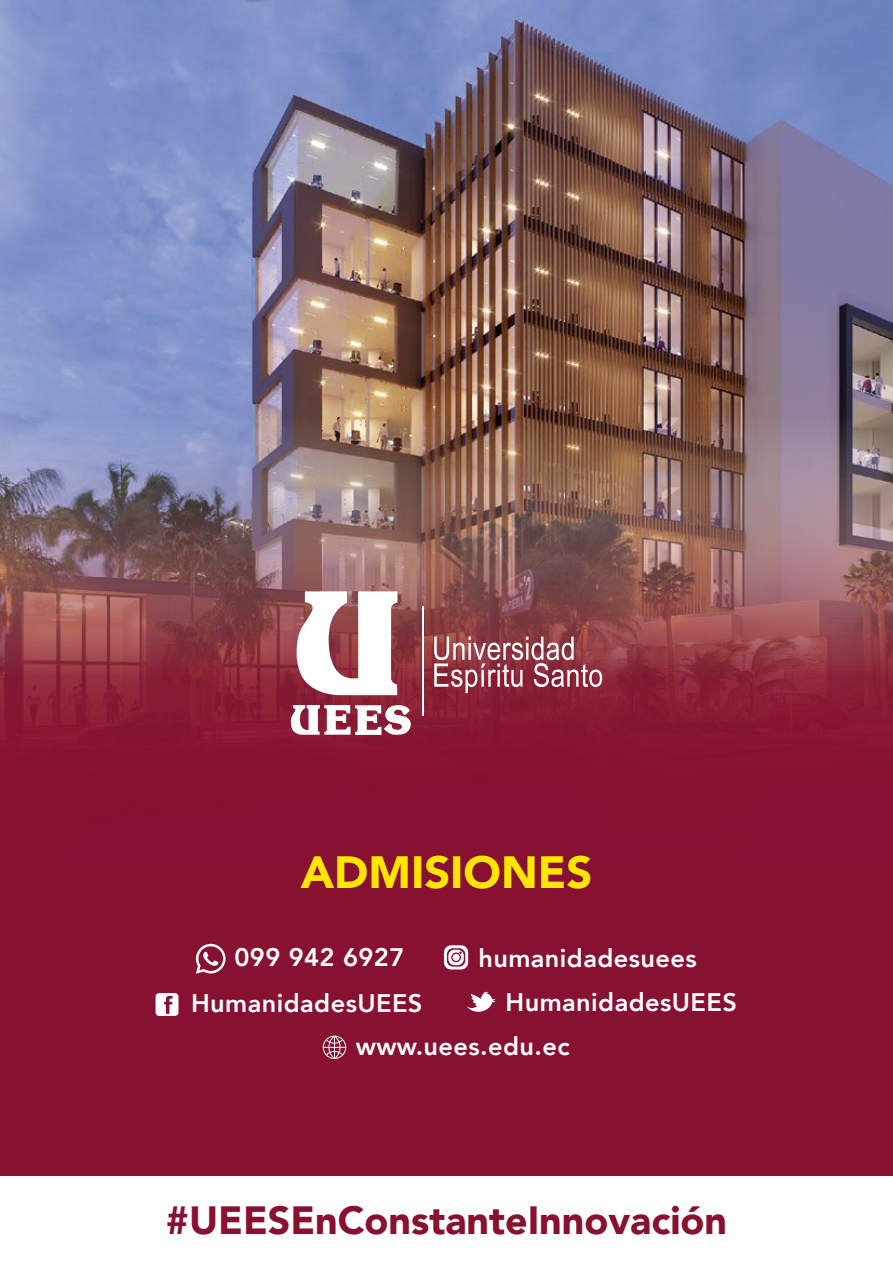
<style>
.page{position:relative;width:893px;height:1263px;background:#fff}
.page>*{position:absolute;margin:0;border:0;box-sizing:border-box;transform-origin:0 0}
.t1{font:900 45.15px "Avenir";color:#ffe500}
.t2{font:900 39.3px "Avenir";color:#87112e}
.t3{font:800 25.35px "Avenir";letter-spacing:.015em;color:#fff}
</style>
<div class="page">
<img style="left:0;top:0;width:893px;height:418px">
<img style="left:0;top:418px;width:893px;height:757px">
<hr style="left:422px;top:607px;width:2px;height:109px;background:#fff">
<svg style="left:292px;top:591px;width:105px;height:104px"></svg>
<svg style="left:290px;top:703px;width:122px;height:32px"></svg>
<svg style="left:434px;top:637px;width:168px;height:56px"></svg>
<svg style="left:323px;top:1035px;width:23px;height:24px"></svg>
<svg style="left:444px;top:945px;width:24px;height:24px"></svg>
<svg style="left:196px;top:944px;width:30px;height:30px"></svg>
<svg style="left:156px;top:993px;width:22px;height:23px"></svg>
<svg style="left:466px;top:992px;width:30px;height:24px"></svg>
<h1 class="t1" style="left:301px;top:834px;width:293px">ADMISIONES</h1>
<p class="t3" style="left:234px;top:937px;width:171px">099 942 6927</p>
<p class="t3" style="left:478px;top:938px;width:220px">humanidadesuees</p>
<p class="t3" style="left:191px;top:983px;width:233px">HumanidadesUEES</p>
<p class="t3" style="left:506px;top:983px;width:233px">HumanidadesUEES</p>
<p class="t3" style="left:356px;top:1026px;width:216px">www.uees.edu.ec</p>
<h2 class="t2" style="left:166px;top:1186px;width:563px">#UEESEnConstanteInnovación</h2>
</div>
